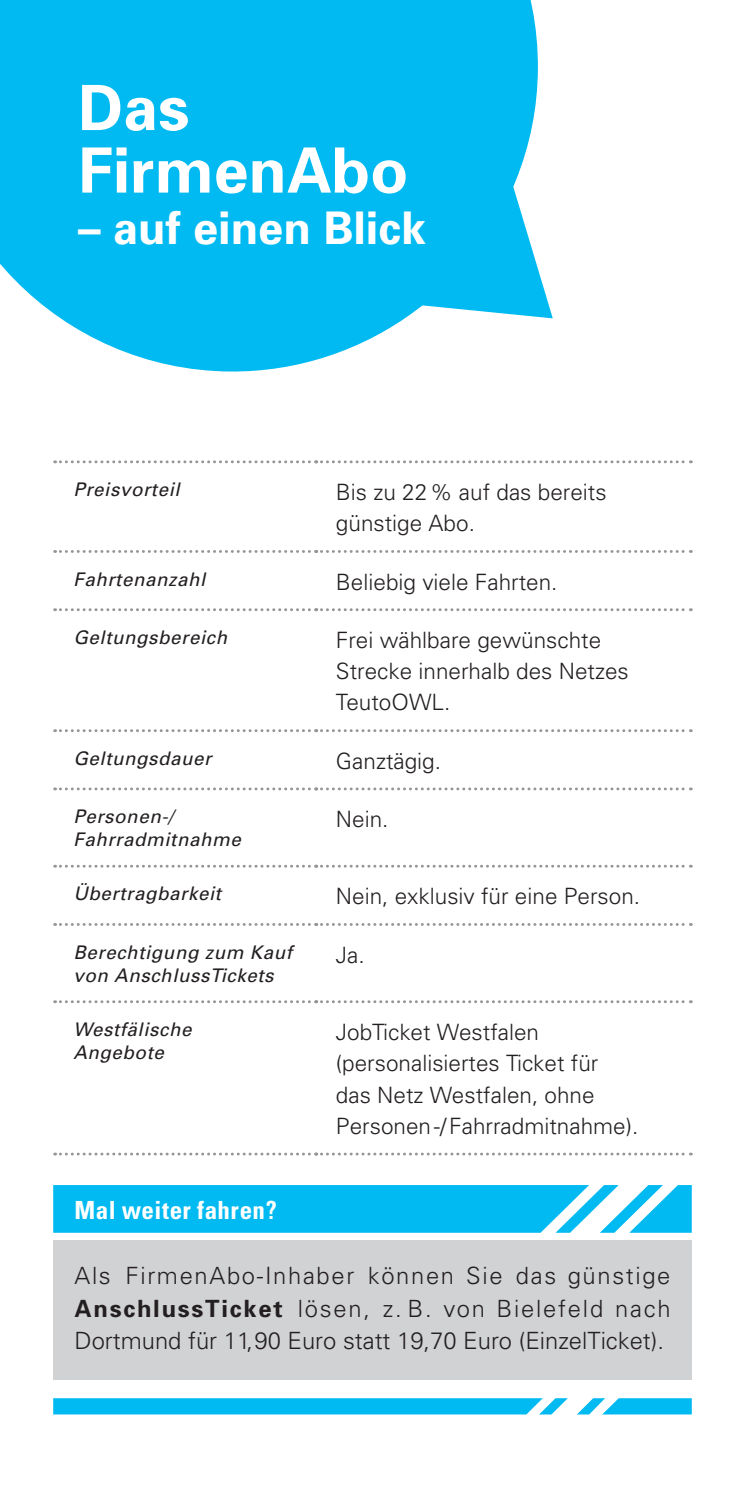
<style>
.page{position:relative;width:745px;height:1489px;background:#fff}
.page>*{position:absolute;margin:0;border:0;box-sizing:border-box;transform-origin:0 0}
.t1{font:700 62.5px/62.5px "Univers";color:#fff}
.t2{font:700 45px "Univers";color:#fff}
.t3{font:700 condensed 25px "Univers";letter-spacing:.02em;color:#fff}
.t4{font:300 23.75px/32.5px "Univers";color:#231f20;text-align:justify}
.t5{font:300 22.5px/31.2px "Univers";color:#231f20}
.t6{font:italic 18.75px/22.8px "Univers";letter-spacing:.03em;color:#231f20}
.s1{font-weight:700}
</style>
<div class="page">
<svg style="left:53px;top:1398px;width:514px;height:16px;background:#0dbdf1"></svg>
<svg style="left:577px;top:1398px;width:114px;height:16px"></svg>
<svg style="left:0;top:0;width:553px;height:372px;background:#20c2f2"></svg>
<svg style="left:55px;top:460px;width:636px;height:3px"></svg>
<svg style="left:55px;top:550px;width:636px;height:3px"></svg>
<svg style="left:55px;top:608px;width:636px;height:3px"></svg>
<svg style="left:55px;top:729px;width:636px;height:3px"></svg>
<svg style="left:55px;top:787px;width:636px;height:3px"></svg>
<svg style="left:55px;top:864px;width:636px;height:3px"></svg>
<svg style="left:55px;top:923px;width:636px;height:2px"></svg>
<svg style="left:55px;top:1000px;width:636px;height:3px"></svg>
<svg style="left:55px;top:1152px;width:636px;height:3px"></svg>
<svg style="left:53px;top:1185px;width:638px;height:47px;background:#18c0f2"></svg>
<div style="left:53px;top:1239px;width:638px;height:140px;background:#d1d2d4"></div>
<h1 class="t1" style="left:78px;top:77px;width:331px">Das<br>FirmenAbo</h1>
<h2 class="t2" style="left:78px;top:201px;width:349px">– auf einen Blick</h2>
<p class="t6" style="left:73px;top:478px;width:108px">Preisvorteil</p>
<p class="t5" style="left:336px;top:476px;width:272px">Bis zu 22% auf das bereits günstige Abo.</p>
<p class="t6" style="left:73px;top:568px;width:133px">Fahrtenanzahl</p>
<p class="t5" style="left:336px;top:566px;width:223px">Beliebig viele Fahrten.</p>
<p class="t6" style="left:73px;top:626px;width:155px">Geltungsbereich</p>
<p class="t5" style="left:336px;top:624px;width:294px">Frei wählbare gewünschte<br>Strecke innerhalb des Netzes<br>TeutoOWL.</p>
<p class="t6" style="left:73px;top:747px;width:140px">Geltungsdauer</p>
<p class="t5" style="left:336px;top:745px;width:107px">Ganztägig.</p>
<p class="t6" style="left:73px;top:805px;width:169px">Personen-/<br>Fahrradmitnahme</p>
<p class="t5" style="left:336px;top:803px;width:54px">Nein.</p>
<p class="t6" style="left:73px;top:882px;width:149px">Übertragbarkeit</p>
<p class="t5" style="left:336px;top:880px;width:305px">Nein, exklusiv für eine Person.</p>
<p class="t6" style="left:73px;top:940px;width:220px">Berechtigung zum Kauf von AnschlussTickets</p>
<p class="t5" style="left:336px;top:938px;width:30px">Ja.</p>
<p class="t6" style="left:73px;top:1018px;width:120px">Westfälische<br>Angebote</p>
<p class="t5" style="left:336px;top:1016px;width:303px">JobTicket Westfalen (personalisiertes Ticket für das Netz Westfalen, ohne<br>Personen-/Fahrradmitnahme).</p>
<p class="t3" style="left:74px;top:1194px;width:204px">Mal weiter fahren?</p>
<p class="t4" style="left:74px;top:1259px;width:597px">Als FirmenAbo-Inhaber können Sie das günstige <span class="s1">AnschlussTicket</span> lösen, z. B. von Bielefeld nach Dortmund für 11,90 Euro statt 19,70 Euro (EinzelTicket).</p>
</div>
